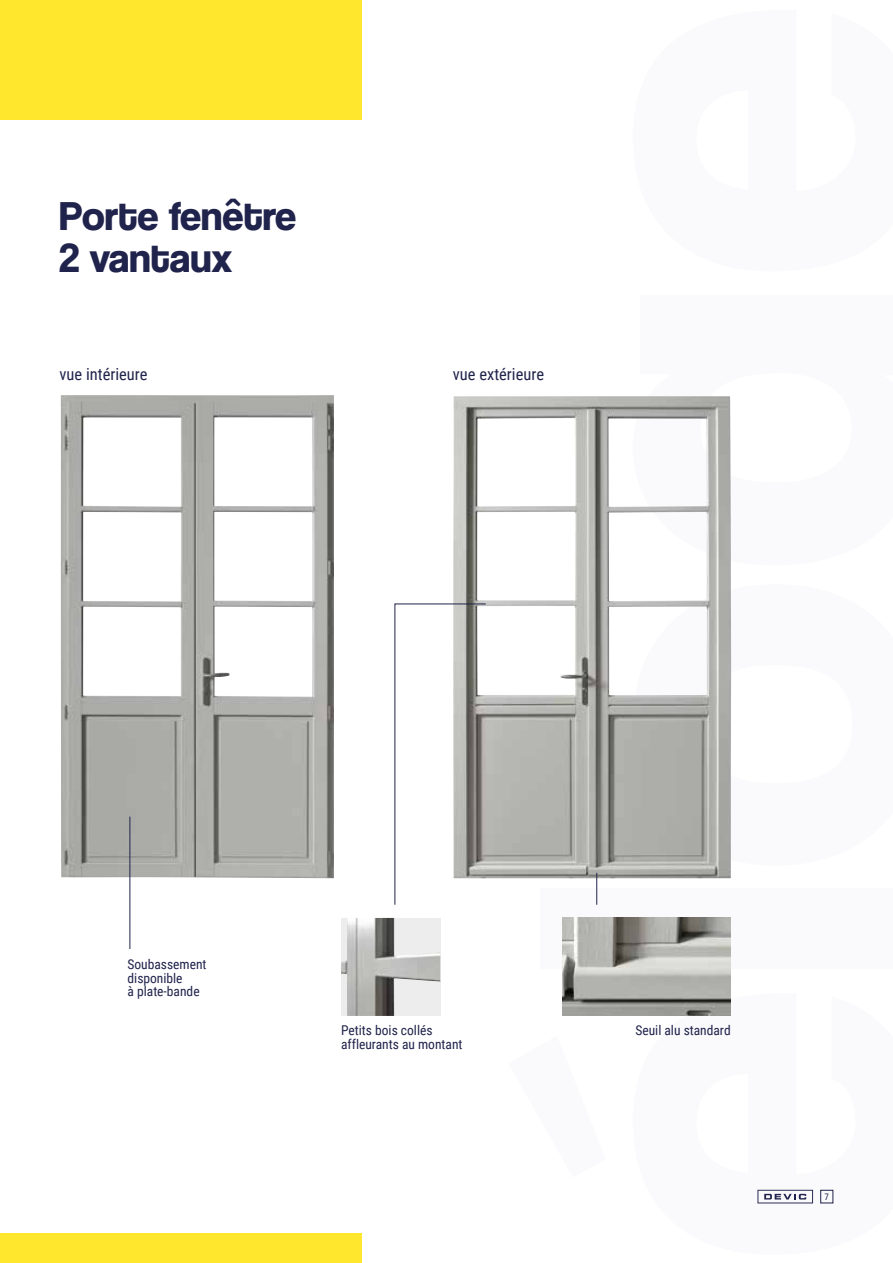
<style>
.page{position:relative;width:893px;height:1263px;background:#fff}
.page>*{position:absolute;margin:0;border:0;box-sizing:border-box;transform-origin:0 0}
.t1{font:700 42px/42px "Coolvetica Rg";color:#20234b}
.t2{font:16.5px "Roboto Condensed";color:#20234b}
.t3{font:13.5px/13.5px "Roboto Condensed";color:#20234b}
.t4{font:9px "Roboto Condensed";color:#20234b}
</style>
<div class="page">
<div style="left:0;top:0;width:361px;height:119px;background:#ffe72e"></div>
<div style="left:0;top:1233px;width:361px;height:30px;background:#ffe72e"></div>
<img style="left:453px;top:396px;width:278px;height:482px">
<img style="left:341px;top:918px;width:99px;height:98px">
<img style="left:61px;top:395px;width:273px;height:483px">
<hr style="left:130px;top:817px;width:1px;height:132px;background:#20234b">
<img style="left:563px;top:918px;width:168px;height:97px">
<svg style="left:394px;top:603px;width:92px;height:302px"></svg>
<hr style="left:596px;top:873px;width:1px;height:32px;background:#20234b">
<svg style="left:757px;top:1190px;width:56px;height:13px"></svg>
<div style="left:820px;top:1190px;width:13px;height:13px;border:1px solid #20234b"></div>
<h1 class="t1" style="left:60px;top:195px;width:238px">Porte fenêtre<br>2 vantaux</h1>
<p class="t2" style="left:60px;top:363px;width:90px">vue intérieure</p>
<p class="t2" style="left:453px;top:363px;width:93px">vue extérieure</p>
<p class="t3" style="left:128px;top:957px;width:81px">Soubassement disponible<br>à plate-bande</p>
<p class="t3" style="left:341px;top:1023px;width:123px">Petits bois collés affleurants au montant</p>
<p class="t3" style="left:635px;top:1023px;width:97px">Seuil alu standard</p>
<p class="t4" style="left:825px;top:1190px;width:6px">7</p>
</div>
